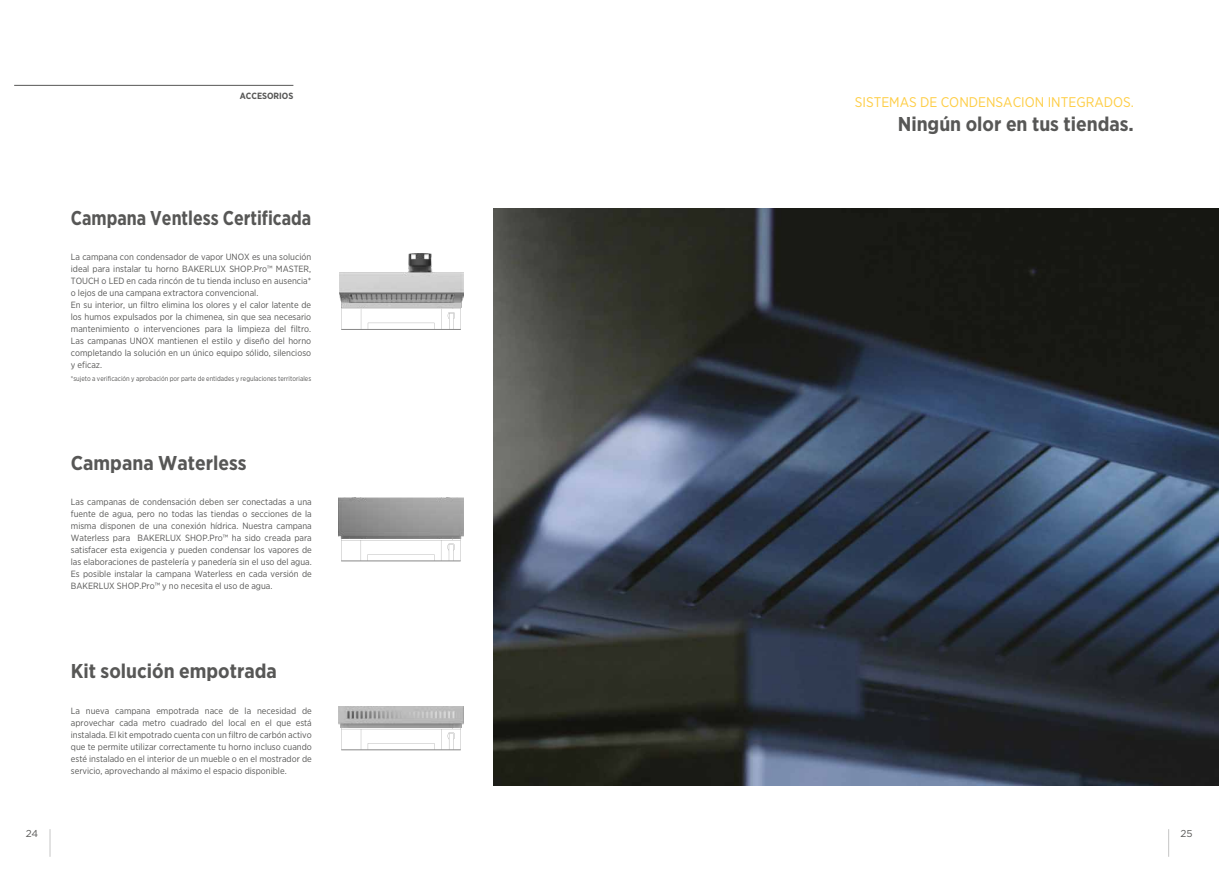
<style>
.page{position:relative;width:1219px;height:871px;background:#fff}
.page>*{position:absolute;margin:0;border:0;box-sizing:border-box;transform-origin:0 0}
.t1{font:700 20px "Gotham Narrow";color:#575756}
.t2{font:700 20px "Gotham Narrow";color:#575756;scale:.91 1}
.t3{font:14px "Gotham Narrow";color:#fecd44}
.t4{font:10px "Gotham";color:#575756}
.t5{font:9px/12px "Gotham Narrow";color:#575756;text-align:justify}
.t6{font:700 9px "Gotham Narrow";color:#575756}
.t7{font:7px "Gotham Narrow";color:#575756;scale:.95 1}
</style>
<div class="page">
<svg style="left:50px;top:829px;width:1px;height:27px"></svg>
<svg style="left:1168px;top:829px;width:1px;height:27px"></svg>
<hr style="left:14px;top:85px;width:279px;height:1px;background:#575756">
<img style="left:493px;top:209px;width:726px;height:576px">
<hr style="left:341px;top:329px;width:120px;height:1px;background:#878787">
<svg style="left:341px;top:307px;width:120px;height:22px"></svg>
<img style="left:339px;top:253px;width:125px;height:54px">
<svg style="left:341px;top:538px;width:120px;height:22px"></svg>
<hr style="left:341px;top:560px;width:120px;height:1px;background:#878787">
<img style="left:338px;top:497px;width:126px;height:41px">
<svg style="left:341px;top:727px;width:120px;height:22px"></svg>
<hr style="left:341px;top:749px;width:120px;height:1px;background:#878787">
<img style="left:339px;top:706px;width:124px;height:21px">
<p class="t6" style="left:240px;top:90px;width:55px">ACCESORIOS</p>
<h1 class="t2" style="left:71px;top:205px;width:266px">Campana Ventless Certificada</h1>
<p class="t5" style="left:71px;top:251px;width:242px;text-align:left">La campana con condensador de vapor UNOX es una solución ideal para instalar tu horno BAKERLUX SHOP.Pro™ MASTER, TOUCH o LED en cada rincón de tu tienda incluso en ausencia* o lejos de una campana extractora convencional.<br>En su interior, un filtro elimina los olores y el calor latente de los humos expulsados por la chimenea, sin que sea necesario mantenimiento o intervenciones para la limpieza del filtro.<br>Las campanas UNOX mantienen el estilo y diseño del horno completando la solución en un único equipo sólido, silencioso y eficaz.</p>
<p class="t7" style="left:71px;top:373px;width:254px">*sujeto a verificación y aprobación por parte de entidades y regulaciones territoriales</p>
<h1 class="t1" style="left:71px;top:449px;width:177px">Campana Waterless</h1>
<p class="t5" style="left:71px;top:495px;width:242px">Las campanas de condensación deben ser conectadas a una fuente de agua, pero no todas las tiendas o secciones de la misma disponen de una conexión hídrica. Nuestra campana Waterless para BAKERLUX SHOP.Pro™ ha sido creada para satisfacer esta exigencia y pueden condensar los vapores de las elaboraciones de pastelería y panedería sin el uso del agua.<br>Es posible instalar la campana Waterless en cada versión de BAKERLUX SHOP.Pro™ y no necesita el uso de agua.</p>
<h1 class="t1" style="left:71px;top:658px;width:207px">Kit solución empotrada</h1>
<p class="t5" style="left:71px;top:704px;width:242px">La nueva campana empotrada nace de la necesidad de aprovechar cada metro cuadrado del local en el que está instalada. El kit empotrado cuenta con un filtro de carbón activo que te permite utilizar correctamente tu horno incluso cuando esté instalado en el interior de un mueble o en el mostrador de servicio, aprovechando al máximo el espacio disponible.</p>
<h2 class="t3" style="left:855px;top:93px;width:281px">SISTEMAS DE CONDENSACION INTEGRADOS.</h2>
<h1 class="t1" style="left:898px;top:111px;width:238px">Ningún olor en tus tiendas.</h1>
<p class="t4" style="left:26px;top:826px;width:14px">24</p>
<p class="t4" style="left:1181px;top:826px;width:14px">25</p>
</div>
